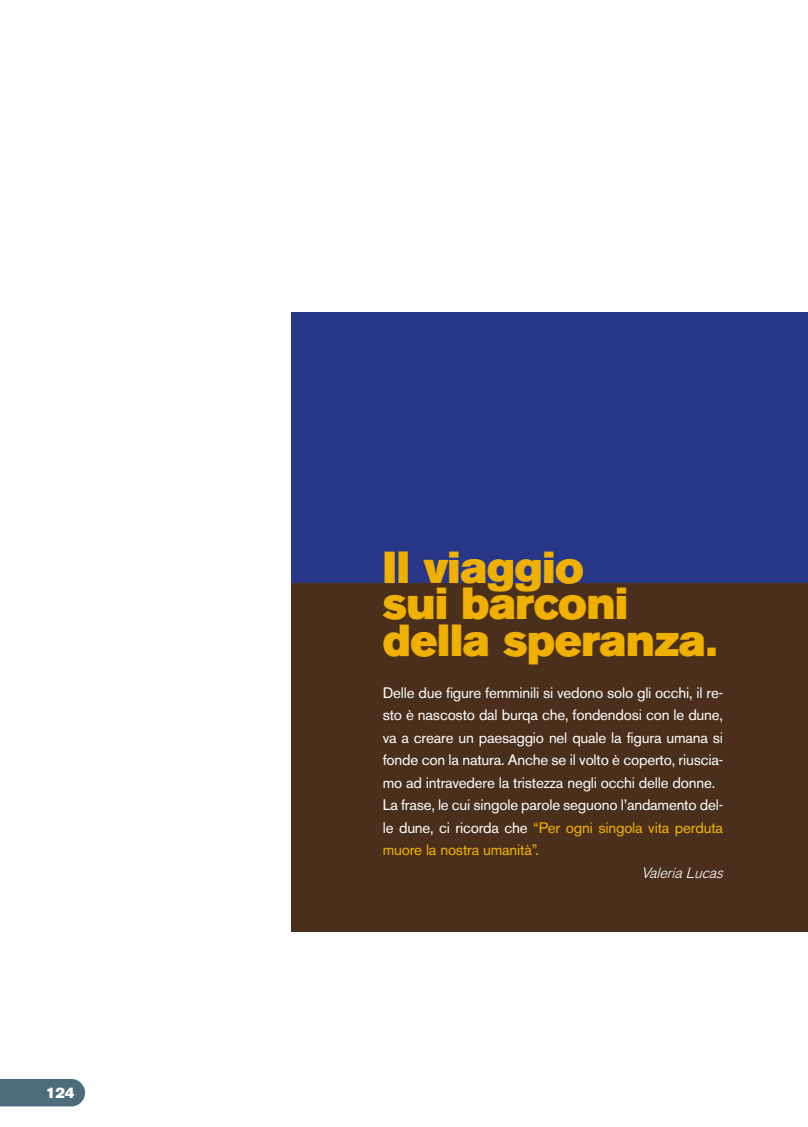
<style>
.page{position:relative;width:808px;height:1127px;background:#fff}
.page>*{position:absolute;margin:0;border:0;box-sizing:border-box;transform-origin:0 0}
.t1{font:44.7px/36.3px "AK11 Super";letter-spacing:.005em;color:#efb000}
.t2{font:15px/22.5px "AK11";color:#fff}
.t3{font:italic 300 15px "AK11";color:#fff}
.t4{font:15px "AK11 Super";color:#fff}
.s1{color:#f6b400}
</style>
<div class="page">
<div style="left:291px;top:312px;width:517px;height:271px;background:#273686"></div>
<div style="left:291px;top:583px;width:517px;height:348px;background:#4a301c"></div>
<div style="left:0;top:1079px;width:85px;height:27px;background:#4d6d7c"></div>
<p class="t4" style="left:46px;top:1084px;width:30px">124</p>
<h1 class="t1" style="left:383px;top:549px;width:335px">Il viaggio<br>sui barconi della speranza.</h1>
<p class="t2" style="left:383px;top:681px;width:342px">Delle due figure femminili si vedono solo gli occhi, il re&shy;sto è nascosto dal burqa che, fondendosi con le dune, va a creare un paesaggio nel quale la figura umana si fonde con la natura. Anche se il volto è coperto, riuscia&shy;mo ad intravedere la tristezza negli occhi delle donne.<br>La frase, le cui singole parole seguono l’andamento del&shy;le dune, ci ricorda che <span class="s1">“Per ogni singola vita perduta muore la nostra umanità”.</span></p>
<p class="t3" style="left:641px;top:864px;width:88px">ValeriaLucas</p>
</div>
